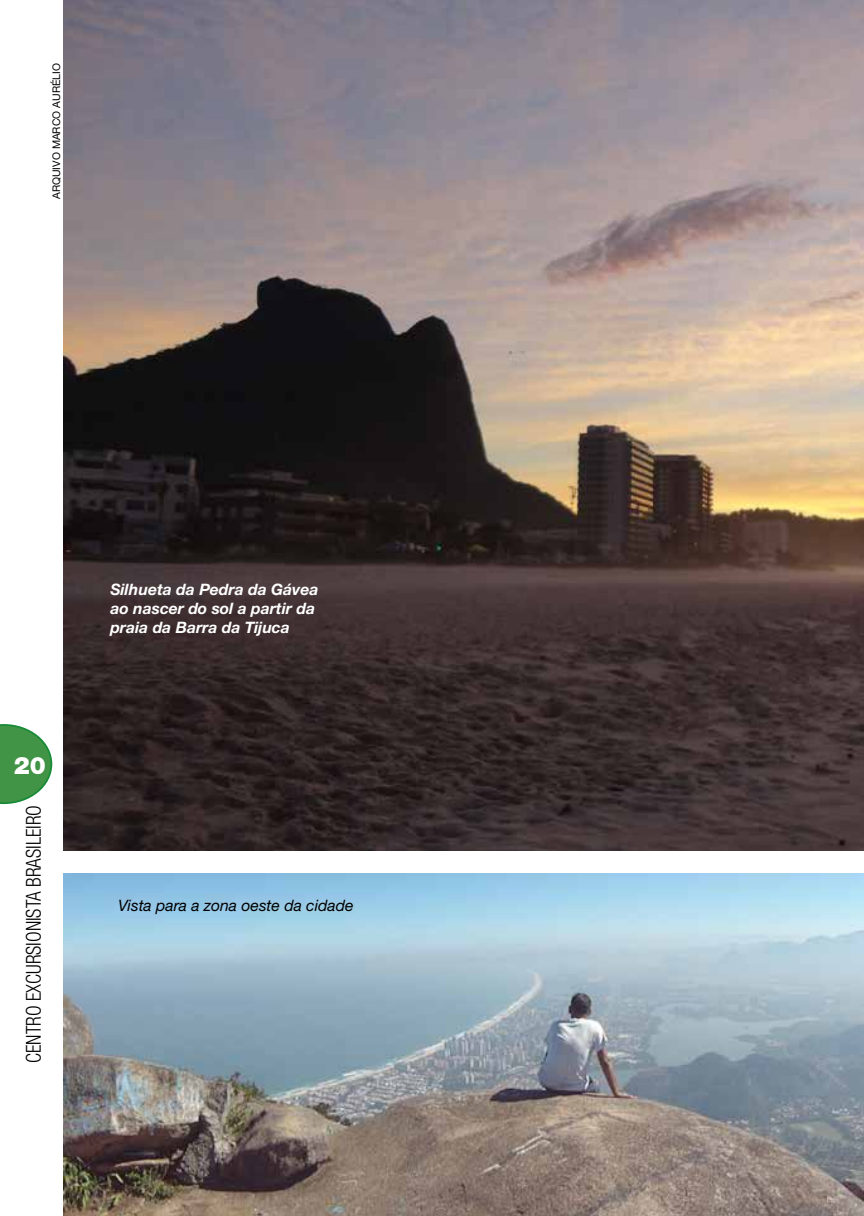
<style>
.page{position:relative;width:864px;height:1216px;background:#fff}
.page>*{position:absolute;margin:0;border:0;box-sizing:border-box;transform-origin:0 0}
.t1{font:900 23.97px "Helvetica Neue";color:#fff}
.t2{font:300 condensed 20.65px "Helvetica Neue";color:#000;scale:.93 1}
.t3{font:italic 700 15.75px/18.9px "Helvetica Neue";color:#fff}
.t4{font:italic 15.75px "Helvetica Neue";color:#000}
.t5{font:10.5px "Helvetica Neue";color:#000}
</style>
<div class="page">
<svg style="left:0;top:724px;width:52px;height:80px"></svg>
<img style="left:63px;top:0;width:800px;height:850px">
<img style="left:63px;top:873px;width:800px;height:342px">
<p class="t5" style="left:50px;top:199px;width:137px;rotate:-90deg">ARQUIVO MARCO AURÉLIO</p>
<h1 class="t1" style="left:14px;top:751px;width:34px">20</h1>
<h2 class="t2" style="left:22px;top:1063px;width:279px;rotate:-90deg">CENTRO EXCURSIONISTA BRASILEIRO</h2>
<p class="t3" style="left:110px;top:580px;width:209px">Silhueta da Pedra da Gávea ao nascer do sol a partir da praia da Barra da Tijuca</p>
<p class="t4" style="left:118px;top:895px;width:237px">Vista para a zona oeste da cidade</p>
</div>
